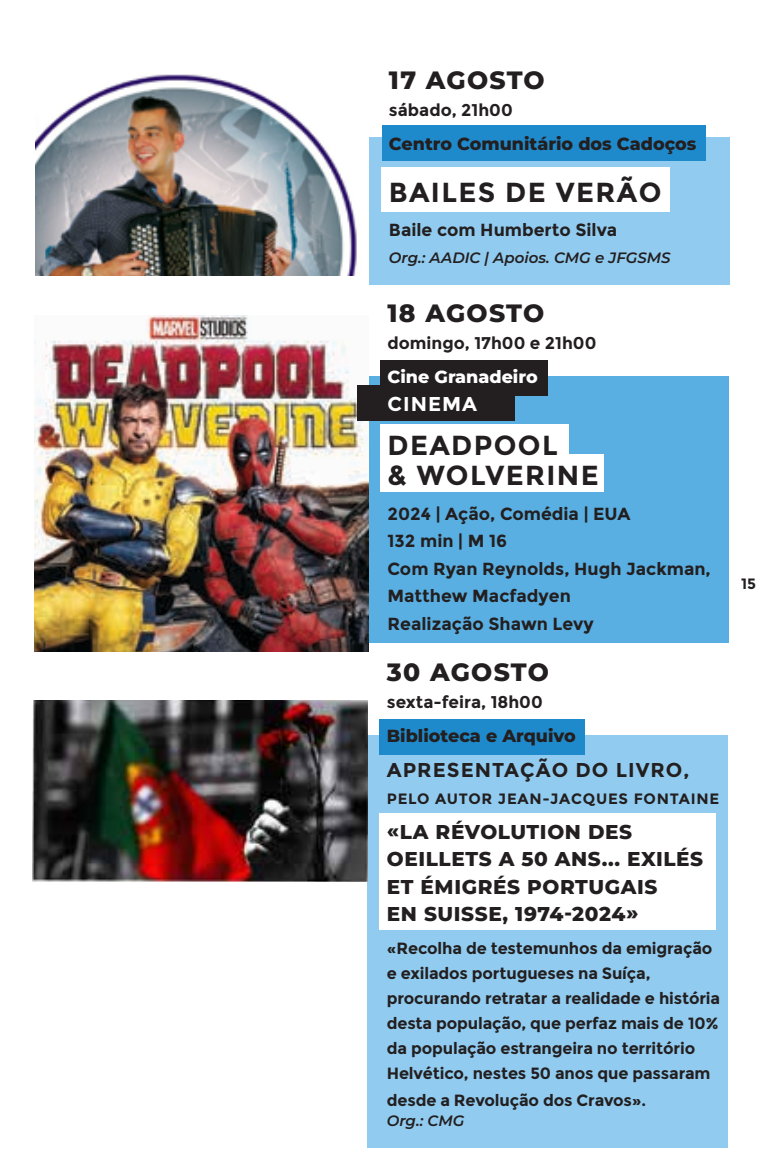
<style>
.page{position:relative;width:780px;height:1170px;background:#fff}
.page>*{position:absolute;margin:0;border:0;box-sizing:border-box;transform-origin:0 0}
.t1{font:700 27.5px/30px "Montserrat";letter-spacing:.05em;color:#231f20}
.t2{font:800 25px "Montserrat";letter-spacing:.045em;color:#231f20}
.t3{font:800 20px/27.5px "Montserrat";letter-spacing:.03em;color:#231f20}
.t4{font:700 20px "Montserrat";letter-spacing:.05em;color:#231f20}
.t5{font:700 20px "Montserrat";letter-spacing:.05em;color:#fff}
.t6{font:700 17.5px/27.5px "Montserrat";color:#231f20}
.t7{font:800 17.5px "Montserrat";color:#231f20}
.t8{font:800 17.5px "Montserrat";color:#fff}
.t9{font:700 17px "Montserrat";color:#231f20}
.t10{font:700 16.25px/25px "Montserrat";letter-spacing:-.01em;color:#231f20}
.t11{font:italic 600 15px "Montserrat";color:#231f20}
.t12{font:700 15px "Montserrat";letter-spacing:.05em;color:#231f20}
</style>
<div class="page">
<div style="left:369px;top:138px;width:361px;height:147px;background:#91ccf0"></div>
<div style="left:381px;top:125px;width:324px;height:35px;background:#1f8acb"></div>
<img style="left:35px;top:74px;width:322px;height:201px">
<div style="left:382px;top:167px;width:288px;height:44px;background:#fff"></div>
<div style="left:368px;top:376px;width:360px;height:267px;background:#59afe2"></div>
<div style="left:380px;top:360px;width:167px;height:35px;background:#231f20"></div>
<img style="left:34px;top:315px;width:334px;height:336px">
<div style="left:357px;top:385px;width:157px;height:35px;background:#231f20"></div>
<div style="left:380px;top:424px;width:224px;height:67px;background:#fff"></div>
<div style="left:367px;top:735px;width:360px;height:412px;background:#91ccf0"></div>
<div style="left:379px;top:719px;width:206px;height:35px;background:#1f8acb"></div>
<img style="left:33px;top:701px;width:335px;height:180px">
<img style="left:42px;top:701px;width:241px;height:180px">
<div style="left:379px;top:813px;width:337px;height:116px;background:#fff"></div>
<h2 class="t2" style="left:389px;top:62px;width:157px">17 AGOSTO</h2>
<p class="t9" style="left:389px;top:100px;width:125px">sábado, 21h00</p>
<p class="t7" style="left:389px;top:131px;width:309px">Centro Comunitário dos Cadoços</p>
<h1 class="t1" style="left:389px;top:177px;width:274px">BAILES DE VERÃO</h1>
<p class="t6" style="left:389px;top:216px;width:230px">Baile com Humberto Silva</p>
<p class="t11" style="left:389px;top:247px;width:283px">Org.: AADIC | Apoios. CMG e JFGSMS</p>
<h2 class="t2" style="left:387px;top:295px;width:158px">18 AGOSTO</h2>
<p class="t9" style="left:387px;top:333px;width:210px">domingo, 17h00 e 21h00</p>
<p class="t8" style="left:387px;top:364px;width:152px">Cine Granadeiro</p>
<p class="t5" style="left:387px;top:392px;width:91px">CINEMA</p>
<h1 class="t1" style="left:387px;top:430px;width:213px">DEADPOOL<br>&amp; WOLVERINE</h1>
<p class="t6" style="left:387px;top:500px;width:325px">2024 | Ação, Comédia | EUA<br>132 min | M 16<br>Com Ryan Reynolds, Hugh Jackman,<br>Matthew Macfadyen<br>Realização Shawn Levy</p>
<h2 class="t2" style="left:387px;top:653px;width:163px">30 AGOSTO</h2>
<p class="t9" style="left:387px;top:691px;width:157px">sexta-feira, 18h00</p>
<p class="t7" style="left:387px;top:723px;width:190px">Biblioteca e Arquivo</p>
<p class="t4" style="left:387px;top:757px;width:304px">APRESENTAÇÃO DO LIVRO,</p>
<p class="t12" style="left:387px;top:790px;width:334px">PELO AUTOR JEAN-JACQUES FONTAINE</p>
<p class="t3" style="left:387px;top:816px;width:318px">«LA RÉVOLUTION DES<br>OEILLETS A 50 ANS... EXILÉS<br>ET ÉMIGRÉS PORTUGAIS<br>EN SUISSE, 1974-2024»</p>
<p class="t10" style="left:387px;top:935px;width:335px">«Recolha de testemunhos da emigração e exilados portugueses na Suíça, procurando retratar a realidade e história desta população, que perfaz mais de 10% da população estrangeira no território Helvético, nestes 50 anos que passaram</p>
<p class="t10" style="left:387px;top:1087px;width:261px">desde a Revolução dos Cravos».</p>
<p class="t11" style="left:387px;top:1109px;width:79px">Org.: CMG</p>
<p class="t12" style="left:741px;top:575px;width:16px">15</p>
</div>
